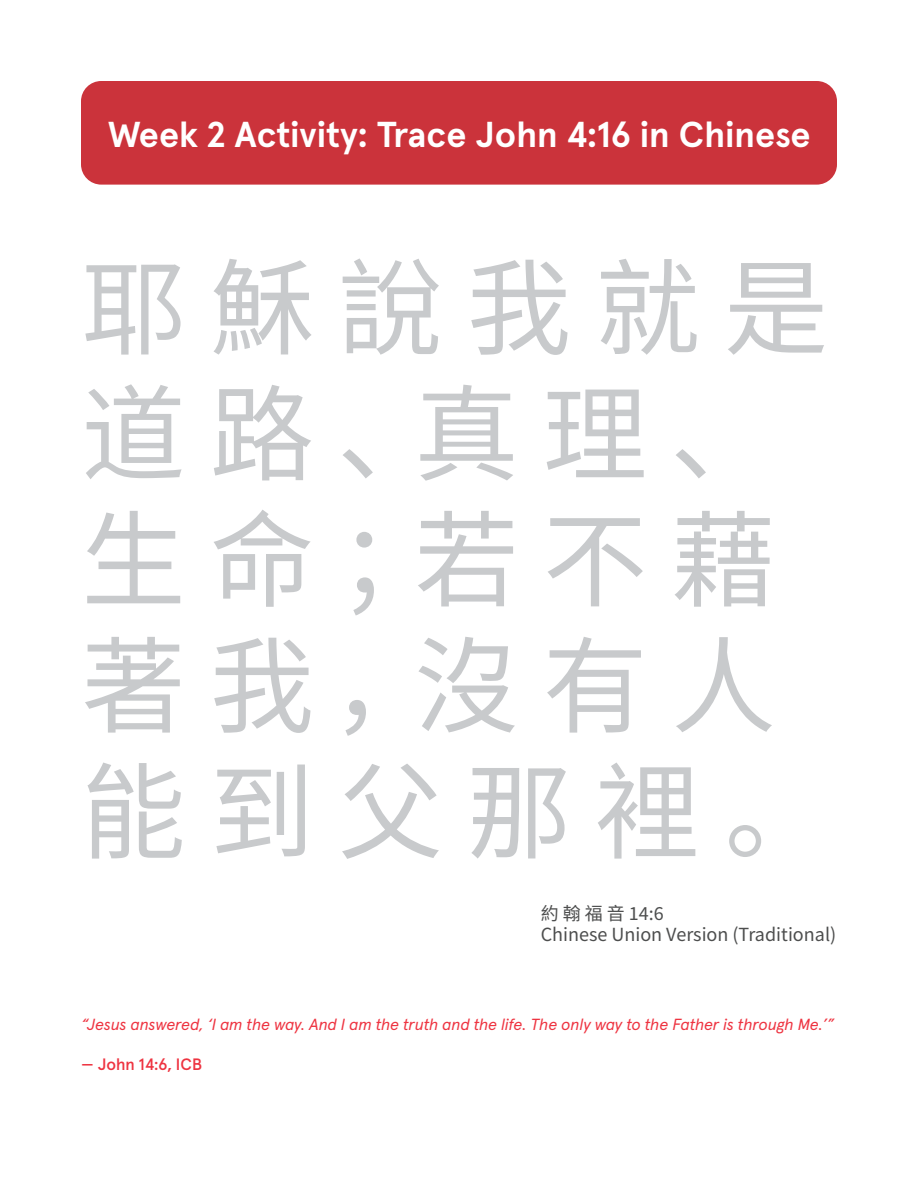
<style>
.page{position:relative;width:918px;height:1188px;background:#fff}
.page>*{position:absolute;margin:0;border:0;box-sizing:border-box;transform-origin:0 0}
.t1{font:105px/126px "Noto Sans SC";color:#c8cacc}
.t2{font:700 36px "Apercu Pro";color:#fff}
.t3{font:18px/21.6px "Noto Sans SC";color:#4d4e4e}
.t4{font:500 16.5px "Apercu Pro";color:#ee3441}
.t5{font:italic 16.2px "Apercu Pro";letter-spacing:-.005em;color:#ee3441}
</style>
<div class="page">
<div style="left:81px;top:81px;width:756px;height:104px;background:#cb333b;border-radius:20px"></div>
<h2 class="t2" style="left:108px;top:106px;width:704px">Week 2 Activity: Trace John 4:16 in Chinese</h2>
<h1 class="t1" style="left:81px;top:247px;width:750px">耶 穌 說 我 就 是道 路 、真 理 、生 命 ；若 不 藉著 我 ，沒 有 人能 到 父 那 裡 。</h1>
<p class="t3" style="left:541px;top:903px;width:297px">約 翰 福 音 14:6<br>Chinese Union Version (Traditional)</p>
<p class="t5" style="left:81px;top:1012px;width:755px">“Jesus answered, ‘I am the way. And I am the truth and the life. The only way to the Father is through Me.’”</p>
<p class="t4" style="left:81px;top:1051px;width:123px">— John 14:6, ICB</p>
</div>
